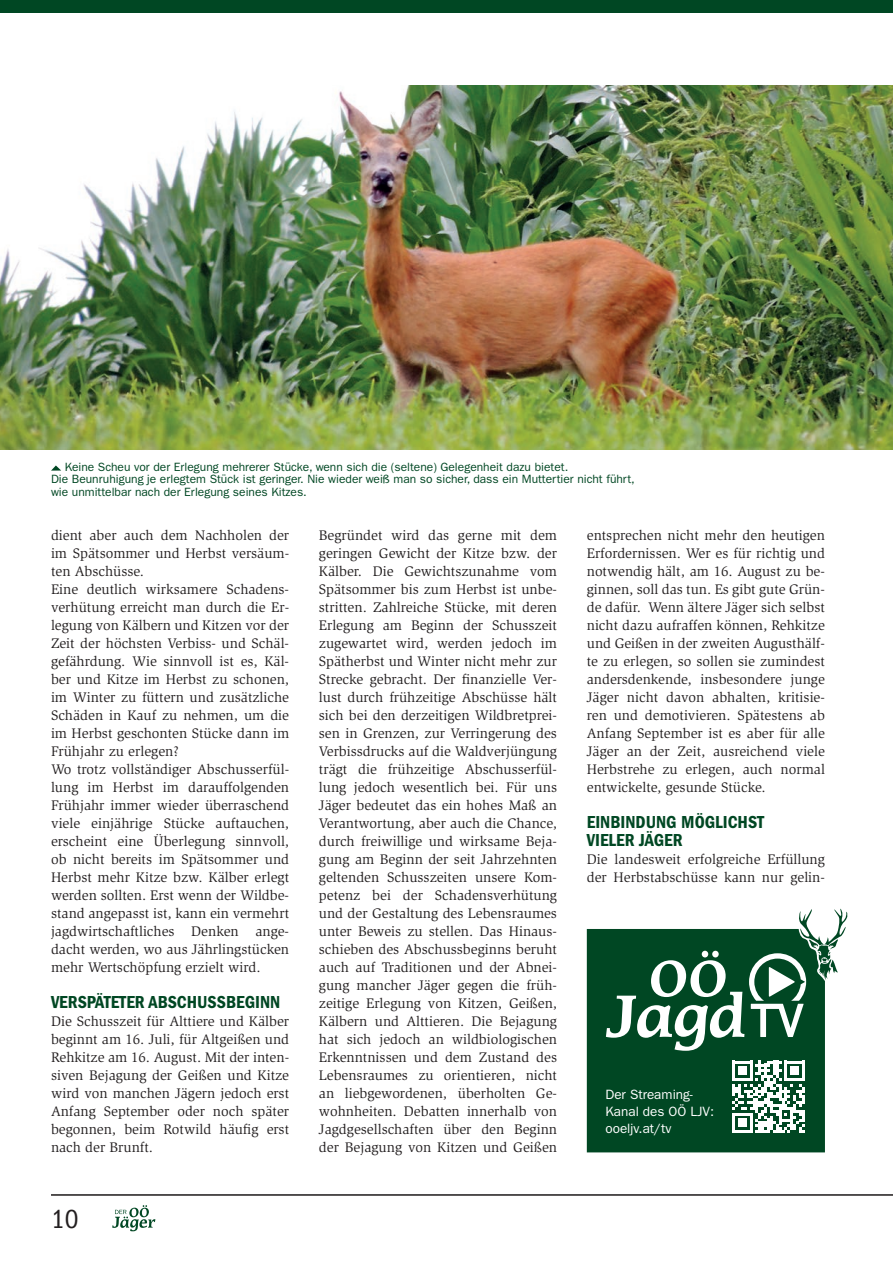
<style>
.page{position:relative;width:893px;height:1263px;background:#fff}
.page>*{position:absolute;margin:0;border:0;box-sizing:border-box;transform-origin:0 0}
.t1{font:condensed 27px "Franklin Gothic LT";color:#231f20}
.t2{font:18px/18px "ITC Franklin Gothic Std Dm Cd";color:#004723}
.t3{font:14.25px/18px "Slimbach LT";color:#231f20;text-align:justify}
.t4{font:13.5px/17.2px "ITC Franklin Gothic Std";color:#fff}
.t5{font:12px/12.8px "ITC Franklin Gothic Std";color:#004723}
</style>
<div class="page">
<svg style="left:112px;top:1205px;width:43px;height:26px"></svg>
<div style="left:0;top:0;width:893px;height:13px;background:#004723"></div>
<svg style="left:51px;top:465px;width:10px;height:6px"></svg>
<img style="left:0;top:85px;width:893px;height:365px">
<div style="left:587px;top:929px;width:238px;height:223px;background:#004723"></div>
<svg style="left:732px;top:1061px;width:73px;height:72px"></svg>
<svg style="left:606px;top:908px;width:242px;height:143px"></svg>
<hr style="left:51px;top:1194px;width:842px;height:1px;background:#231f20">
<p class="t5" style="left:51px;top:460px;width:585px;text-indent:14px">Keine Scheu vor der Erlegung mehrerer Stücke, wenn sich die (seltene) Gelegenheit dazu bietet.<br>Die Beunruhigung je erlegtem Stück ist geringer. Nie wieder weiß man so sicher, dass ein Muttertier nicht führt, wie unmittelbar nach der Erlegung seines Kitzes.</p>
<p class="t3" style="left:51px;top:526px;width:240px;text-align:left">dient aber auch dem Nachholen der im Spätsommer und Herbst versäum&shy;ten Abschüsse.<br>Eine deutlich wirksamere Schadens&shy;verhütung erreicht man durch die Er&shy;legung von Kälbern und Kitzen vor der Zeit der höchsten Verbiss- und Schäl&shy;gefährdung. Wie sinnvoll ist es, Käl&shy;ber und Kitze im Herbst zu schonen, im Winter zu füttern und zusätzliche Schäden in Kauf zu nehmen, um die im Herbst geschonten Stücke dann im Frühjahr zu erlegen?<br>Wo trotz vollständiger Abschusserfül&shy;lung im Herbst im darauffolgenden Frühjahr immer wieder überraschend viele einjährige Stücke auftauchen, erscheint eine Überlegung sinnvoll, ob nicht bereits im Spätsommer und Herbst mehr Kitze bzw. Kälber erlegt werden sollten. Erst wenn der Wildbe&shy;stand angepasst ist, kann ein vermehrt jagdwirtschaftliches Denken ange&shy;dacht werden, wo aus Jährlingstücken mehr Wertschöpfung erzielt wird.</p>
<p class="t2" style="left:51px;top:993px;width:231px">VERSPÄTETER ABSCHUSSBEGINN</p>
<p class="t3" style="left:51px;top:1012px;width:240px">Die Schusszeit für Alttiere und Kälber beginnt am 16. Juli, für Altgeißen und Rehkitze am 16. August. Mit der inten&shy;siven Bejagung der Geißen und Kitze wird von manchen Jägern jedoch erst Anfang September oder noch später begonnen, beim Rotwild häufig erst nach der Brunft.</p>
<p class="t3" style="left:587px;top:526px;width:240px">entsprechen nicht mehr den heutigen Erfordernissen. Wer es für richtig und notwendig hält, am 16. August zu be&shy;ginnen, soll das tun. Es gibt gute Grün&shy;de dafür. Wenn ältere Jäger sich selbst nicht dazu aufraffen können, Rehkitze und Geißen in der zweiten Augusthälf&shy;te zu erlegen, so sollen sie zumindest andersdenkende, insbesondere junge Jäger nicht davon abhalten, kritisie&shy;ren und demotivieren. Spätestens ab Anfang September ist es aber für alle Jäger an der Zeit, ausreichend viele Herbstrehe zu erlegen, auch normal entwickelte, gesunde Stücke.</p>
<p class="t2" style="left:587px;top:813px;width:179px">EINBINDUNG MÖGLICHST<br>VIELER JÄGER</p>
<p class="t3" style="left:587px;top:850px;width:240px">Die landesweit erfolgreiche Erfüllung der Herbstabschüsse kann nur gelin-</p>
<p class="t3" style="left:319px;top:526px;width:240px">Begründet wird das gerne mit dem geringen Gewicht der Kitze bzw. der Kälber. Die Gewichtszunahme vom Spätsommer bis zum Herbst ist unbe&shy;stritten. Zahlreiche Stücke, mit deren Erlegung am Beginn der Schusszeit zugewartet wird, werden jedoch im Spätherbst und Winter nicht mehr zur Strecke gebracht. Der finanzielle Ver&shy;lust durch frühzeitige Abschüsse hält sich bei den derzeitigen Wildbretprei&shy;sen in Grenzen, zur Verringerung des Verbissdrucks auf die Waldverjüngung trägt die frühzeitige Abschusserfül&shy;lung jedoch wesentlich bei. Für uns Jäger bedeutet das ein hohes Maß an Verantwortung, aber auch die Chance, durch freiwillige und wirksame Beja&shy;gung am Beginn der seit Jahrzehnten geltenden Schusszeiten unsere Kom&shy;petenz bei der Schadensverhütung und der Gestaltung des Lebensraumes unter Beweis zu stellen. Das Hinaus&shy;schieben des Abschussbeginns beruht auch auf Traditionen und der Abnei&shy;gung mancher Jäger gegen die früh&shy;zeitige Erlegung von Kitzen, Geißen, Kälbern und Alttieren. Die Bejagung hat sich jedoch an wildbiologischen Erkenntnissen und dem Zustand des Lebensraumes zu orientieren, nicht an liebgewordenen, überholten Ge&shy;wohnheiten. Debatten innerhalb von Jagdgesellschaften über den Beginn der Bejagung von Kitzen und Geißen</p>
<p class="t4" style="left:605px;top:1085px;width:110px">Der Streaming-<br>Kanal des OÖ LJV: ooeljv.at/tv</p>
<h1 class="t1" style="left:51px;top:1203px;width:29px">10</h1>
</div>
